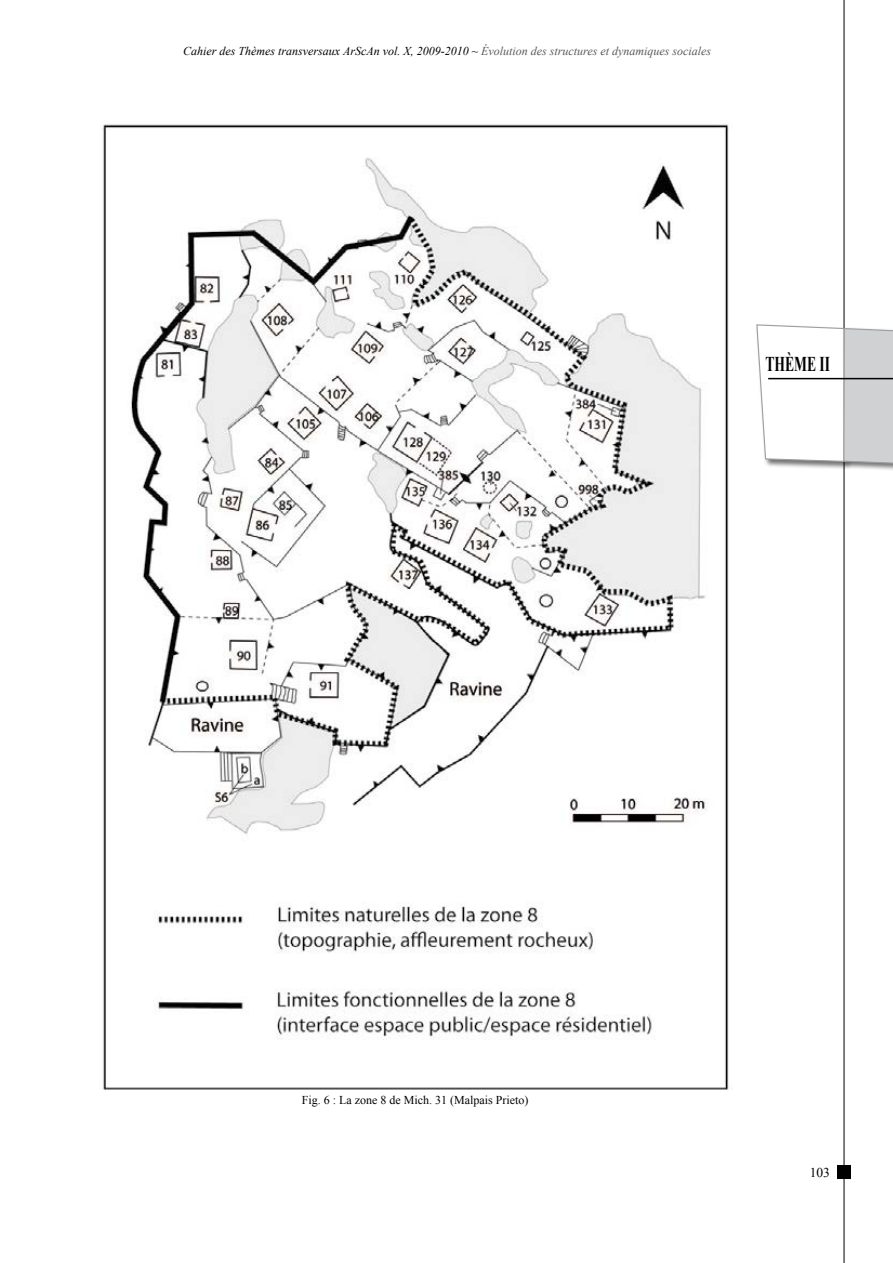
<style>
.page{position:relative;width:893px;height:1263px;background:#fff}
.page>*{position:absolute;margin:0;border:0;box-sizing:border-box;transform-origin:0 0}
.t1{font:700 21px "Times New Roman";color:#000;scale:.65 1}
.t2{font:13.5px "Times New Roman";color:#000}
.t3{font:italic 12px "Times New Roman";color:#000}
.t4{font:12px "Times New Roman";color:#000}
.s1{color:#58585a}
</style>
<div class="page">
<div style="left:837px;top:1165px;width:14px;height:13px;background:#000"></div>
<hr style="left:844px;top:0;width:1px;height:1263px;background:#000">
<div style="left:755px;top:324px;width:98px;height:146px;background:#000;opacity:.55"></div>
<div style="left:842px;top:327px;width:51px;height:145px;background:#000;opacity:.55"></div>
<svg style="left:756px;top:324px;width:137px;height:141px"></svg>
<hr style="left:768px;top:378px;width:125px;height:1px;background:#000">
<img style="left:102px;top:124px;width:627px;height:965px">
<p class="t3" style="left:183px;top:43px;width:529px">Cahier des Thèmes transversaux ArScAn vol. X, 2009-2010 ~ <span class="s1">Évolution des structures et dynamiques sociales</span></p>
<h1 class="t1" style="left:765px;top:350px;width:93px">THÈME II</h1>
<p class="t4" style="left:302px;top:1092px;width:228px">Fig. 6 : La zone 8 de Mich. 31 (Malpais Prieto)</p>
<p class="t2" style="left:810px;top:1163px;width:22px">103</p>
</div>
